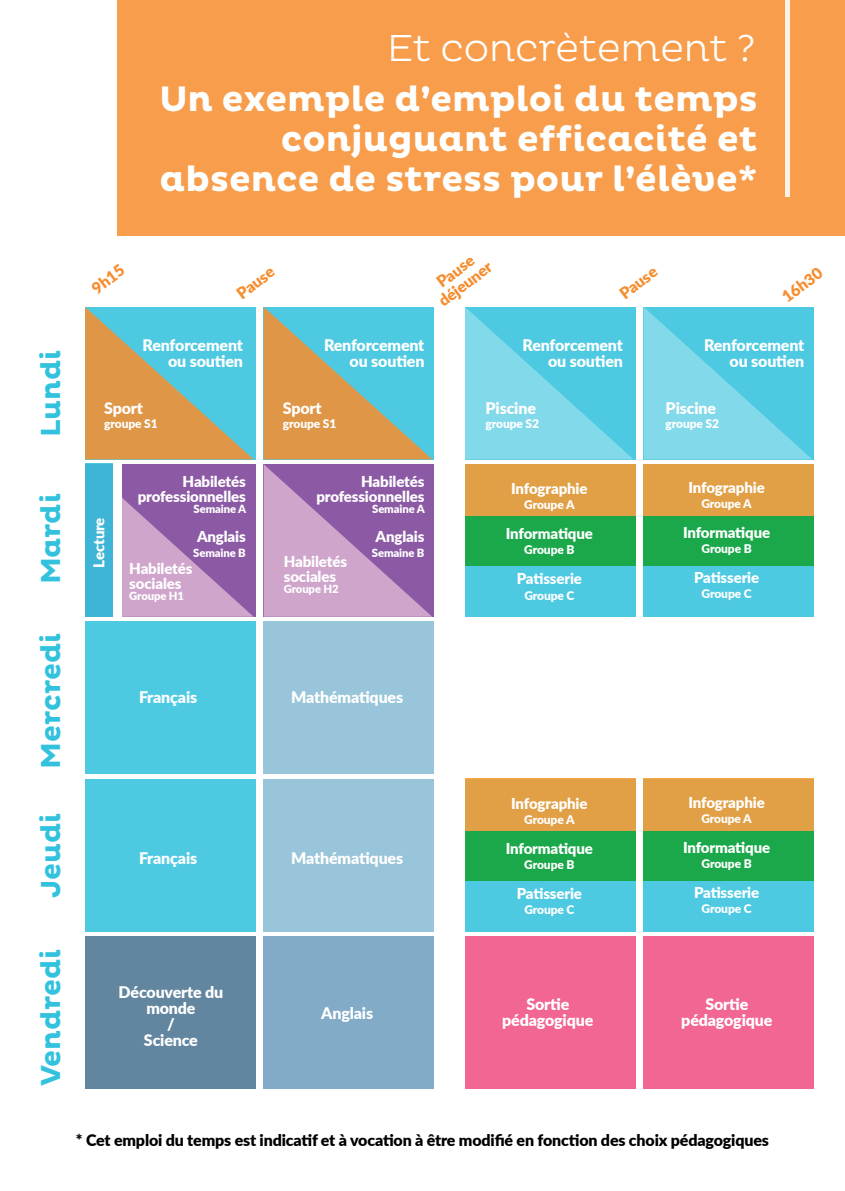
<style>
.page{position:relative;width:845px;height:1191px;background:#fff}
.page>*{position:absolute;margin:0;border:0;box-sizing:border-box;transform-origin:0 0}
.t1{font:300 38.2px "Pluto";color:#fff}
.t2{font:700 36px/40px "Pluto";color:#fff;text-align:right}
.t3{font:700 28px "Pluto";color:#32c2de}
.t4{font:900 16px/16px "Lato";letter-spacing:-.01em;color:#fff;text-align:right}
.t5{font:900 16px "Lato";letter-spacing:-.01em;color:#000001}
.t6{font:900 16px/16px "Lato";color:#f68e30;text-align:center}
.t7{font:900 15px/15px "Lato";letter-spacing:-.01em;color:#fff;text-align:right}
.t8{font:900 12px "Lato";letter-spacing:-.01em;color:#fff}
.t9{font:900 11.2px "Lato";letter-spacing:-.01em;color:#fff}
</style>
<div class="page">
<div style="left:117px;top:0;width:728px;height:235px;background:#f79d4b"></div>
<div style="left:785px;top:0;width:5px;height:197px;background:#fdf1e7"></div>
<div style="left:85px;top:464px;width:170px;height:153px;background:#8c5aa5"></div>
<svg style="left:121px;top:478px;width:133px;height:139px"></svg>
<div style="left:85px;top:621px;width:170px;height:153px;background:#4dcae2"></div>
<div style="left:85px;top:779px;width:170px;height:152px;background:#4dcae2"></div>
<div style="left:85px;top:936px;width:170px;height:153px;background:#6286a0"></div>
<div style="left:264px;top:621px;width:170px;height:153px;background:#98c5d9"></div>
<div style="left:264px;top:779px;width:170px;height:152px;background:#98c5d9"></div>
<div style="left:264px;top:936px;width:170px;height:153px;background:#81abc6"></div>
<div style="left:465px;top:464px;width:170px;height:153px;background:#4dcae2"></div>
<div style="left:465px;top:779px;width:170px;height:152px;background:#4dcae2"></div>
<div style="left:465px;top:936px;width:170px;height:153px;background:#f16692"></div>
<div style="left:643px;top:464px;width:171px;height:153px;background:#4dcae2"></div>
<div style="left:643px;top:779px;width:171px;height:152px;background:#4dcae2"></div>
<div style="left:643px;top:936px;width:171px;height:153px;background:#f16692"></div>
<svg style="left:85px;top:307px;width:169px;height:152px;background:#95b094"></svg>
<svg style="left:465px;top:307px;width:168px;height:152px;background:#68d1e6"></svg>
<svg style="left:643px;top:307px;width:169px;height:152px;background:#67d1e5"></svg>
<svg style="left:264px;top:307px;width:168px;height:310px;background:#a398a7"></svg>
<div style="left:465px;top:463px;width:170px;height:53px;background:#e1a046"></div>
<div style="left:465px;top:778px;width:170px;height:53px;background:#e1a046"></div>
<div style="left:643px;top:463px;width:171px;height:53px;background:#e1a046"></div>
<div style="left:643px;top:778px;width:171px;height:53px;background:#e1a046"></div>
<div style="left:465px;top:516px;width:170px;height:50px;background:#1aa84a"></div>
<div style="left:465px;top:831px;width:170px;height:49px;background:#1aa84a"></div>
<div style="left:643px;top:516px;width:171px;height:50px;background:#1aa84a"></div>
<div style="left:643px;top:831px;width:171px;height:49px;background:#1aa84a"></div>
<div style="left:85px;top:464px;width:28px;height:153px;background:#3eb4d6"></div>
<div style="left:113px;top:463px;width:8px;height:155px;background:#fff"></div>
<h1 class="t1" style="left:387px;top:26px;width:370px">Et concrètement ?</h1>
<h2 class="t2" style="left:159px;top:80px;width:600px">Un exemple d’emploi du temps conjuguant efficacité et absence de stress pour l’élève*</h2>
<h3 class="t3" style="left:34px;top:437px;width:89px;rotate:-90deg">Lundi</h3>
<h3 class="t3" style="left:34px;top:584px;width:93px;rotate:-90deg">Mardi</h3>
<h3 class="t3" style="left:34px;top:768px;width:137px;rotate:-90deg">Mercredi</h3>
<h3 class="t3" style="left:34px;top:897px;width:87px;rotate:-90deg">Jeudi</h3>
<h3 class="t3" style="left:34px;top:1086px;width:139px;rotate:-90deg">Vendredi</h3>
<p class="t6" style="left:89px;top:283px;width:38px;rotate:-37deg">9h15</p>
<p class="t6" style="left:426px;top:283px;width:64px;rotate:-37deg">Pause déjeuner</p>
<p class="t6" style="left:234px;top:288px;width:44px;rotate:-37deg">Pause</p>
<p class="t6" style="left:616px;top:288px;width:44px;rotate:-37deg">Pause</p>
<p class="t6" style="left:779px;top:292px;width:47px;rotate:-37deg">16h30</p>
<p class="t4" style="left:143px;top:336px;width:102px">Renforcement ou soutien</p>
<p class="t4" style="left:104px;top:400px;width:40px">Sport</p>
<p class="t8" style="left:104px;top:416px;width:55px">groupe S1</p>
<p class="t7" style="left:91px;top:567px;width:52px;rotate:-90deg">Lecture</p>
<p class="t7" style="left:138px;top:474px;width:110px">Habiletés professionnelles</p>
<p class="t9" style="left:194px;top:502px;width:54px">Semaine A</p>
<p class="t7" style="left:197px;top:528px;width:50px">Anglais</p>
<p class="t9" style="left:193px;top:546px;width:54px">Semaine B</p>
<p class="t7" style="left:129px;top:561px;width:65px;text-align:left">Habiletés sociales</p>
<p class="t9" style="left:129px;top:589px;width:56px">Groupe H1</p>
<p class="t4" style="left:139px;top:688px;width:60px">Français</p>
<p class="t4" style="left:139px;top:850px;width:60px">Français</p>
<p class="t4" style="left:119px;top:983px;width:106px;text-align:center">Découverte du monde<br>/<br>Science</p>
<p class="t4" style="left:324px;top:336px;width:102px">Renforcement ou soutien</p>
<p class="t4" style="left:704px;top:336px;width:102px">Renforcement ou soutien</p>
<p class="t4" style="left:522px;top:336px;width:102px">Renforcement ou soutien</p>
<p class="t4" style="left:283px;top:400px;width:40px">Sport</p>
<p class="t8" style="left:283px;top:416px;width:55px">groupe S1</p>
<p class="t7" style="left:316px;top:474px;width:110px">Habiletés professionnelles</p>
<p class="t9" style="left:372px;top:502px;width:54px">Semaine A</p>
<p class="t7" style="left:284px;top:553px;width:65px;text-align:left">Habiletés sociales</p>
<p class="t9" style="left:284px;top:582px;width:56px">Groupe H2</p>
<p class="t7" style="left:376px;top:528px;width:50px">Anglais</p>
<p class="t9" style="left:372px;top:546px;width:54px">Semaine B</p>
<p class="t4" style="left:291px;top:688px;width:114px">Mathématiques</p>
<p class="t4" style="left:291px;top:850px;width:114px">Mathématiques</p>
<p class="t4" style="left:321px;top:1004px;width:53px">Anglais</p>
<p class="t4" style="left:485px;top:400px;width:52px">Piscine</p>
<p class="t8" style="left:485px;top:416px;width:55px">groupe S2</p>
<p class="t7" style="left:511px;top:481px;width:78px">Infographie</p>
<p class="t8" style="left:524px;top:497px;width:52px">Groupe A</p>
<p class="t7" style="left:506px;top:526px;width:89px">Informatique</p>
<p class="t8" style="left:524px;top:542px;width:52px">Groupe B</p>
<p class="t7" style="left:517px;top:571px;width:67px">Patisserie</p>
<p class="t8" style="left:524px;top:587px;width:52px">Groupe C</p>
<p class="t7" style="left:511px;top:795px;width:78px">Infographie</p>
<p class="t8" style="left:524px;top:812px;width:52px">Groupe A</p>
<p class="t7" style="left:506px;top:840px;width:89px">Informatique</p>
<p class="t8" style="left:524px;top:857px;width:52px">Groupe B</p>
<p class="t7" style="left:517px;top:886px;width:67px">Patisserie</p>
<p class="t8" style="left:524px;top:902px;width:52px">Groupe C</p>
<p class="t4" style="left:502px;top:995px;width:93px;text-align:center">Sortie pédagogique</p>
<p class="t4" style="left:665px;top:400px;width:52px">Piscine</p>
<p class="t8" style="left:665px;top:416px;width:55px">groupe S2</p>
<p class="t7" style="left:688px;top:479px;width:78px">Infographie</p>
<p class="t8" style="left:701px;top:496px;width:52px">Groupe A</p>
<p class="t7" style="left:683px;top:524px;width:89px">Informatique</p>
<p class="t8" style="left:701px;top:541px;width:52px">Groupe B</p>
<p class="t7" style="left:694px;top:570px;width:67px">Patisserie</p>
<p class="t8" style="left:701px;top:586px;width:52px">Groupe C</p>
<p class="t7" style="left:688px;top:794px;width:78px">Infographie</p>
<p class="t8" style="left:701px;top:810px;width:52px">Groupe A</p>
<p class="t7" style="left:683px;top:839px;width:89px">Informatique</p>
<p class="t8" style="left:701px;top:856px;width:52px">Groupe B</p>
<p class="t7" style="left:694px;top:884px;width:67px">Patisserie</p>
<p class="t8" style="left:701px;top:901px;width:52px">Groupe C</p>
<p class="t4" style="left:681px;top:995px;width:93px;text-align:center">Sortie pédagogique</p>
<p class="t5" style="left:76px;top:1130px;width:694px">* Cet emploi du temps est indicatif et à vocation à être modifié en fonction des choix pédagogiques</p>
</div>
